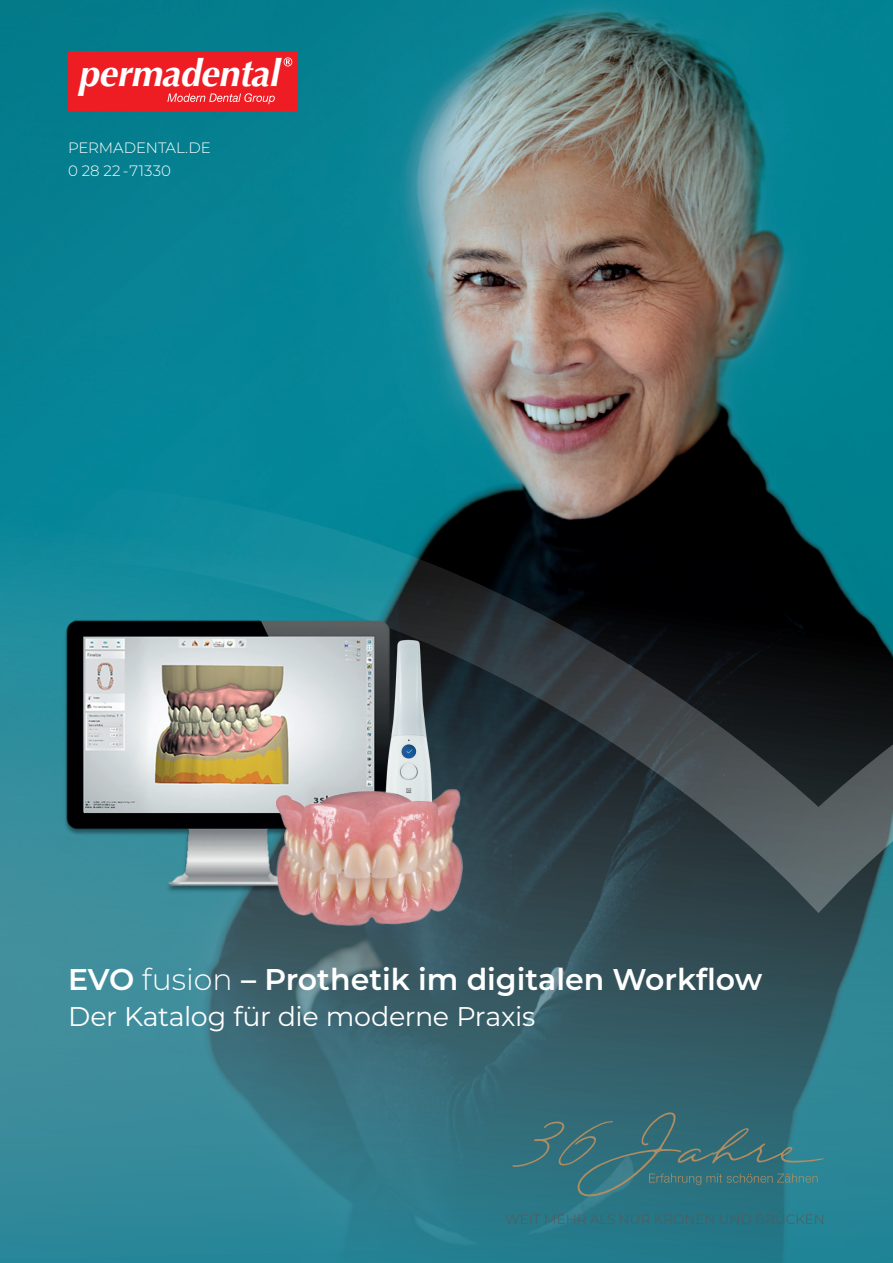
<style>
.page{position:relative;width:893px;height:1263px;background:#fff}
.page>*{position:absolute;margin:0;border:0;box-sizing:border-box;transform-origin:0 0}
.t1{font:italic 700 37.5px "Optima";letter-spacing:-.015em;color:#fff}
.t2{font:600 30px "Montserrat";color:#fff}
.t3{font:27px "Montserrat";letter-spacing:-.015em;color:#fff}
.t4{font:300 15px/22.5px "Montserrat";color:#fff}
.t5{font:300 13.5px "Montserrat";color:#57585a}
.s1{font-weight:300}
</style>
<div class="page">
<img style="left:0;top:0;width:893px;height:1263px">
<svg style="left:0;top:485px;width:893px;height:428px;background:#1d474f"></svg>
<svg style="left:512px;top:1112px;width:312px;height:84px;background:#38727c"></svg>
<img style="left:49px;top:612px;width:371px;height:286px">
<img style="left:374px;top:628px;width:64px;height:133px">
<img style="left:255px;top:761px;width:238px;height:221px">
<div style="left:68px;top:51px;width:229px;height:60px;background:#ee1d23"></div>
<svg style="left:167px;top:93px;width:108px;height:11px"></svg>
<svg style="left:284px;top:57px;width:8px;height:9px"></svg>
<p class="t1" style="left:78px;top:52px;width:203px">permadental</p>
<p class="t4" style="left:68px;top:136px;width:144px">PERMADENTAL.DE<br>0 28 22 - 71330</p>
<p class="t2" style="left:68px;top:958px;width:696px">EVO <span class="s1">fusion</span> – Prothetik im digitalen Workflow</p>
<p class="t3" style="left:68px;top:998px;width:469px">Der Katalog für die moderne Praxis</p>
<p class="t5" style="left:505px;top:1210px;width:321px">WEIT MEHR ALS NUR KRONEN UND BRÜCKEN</p>
</div>
